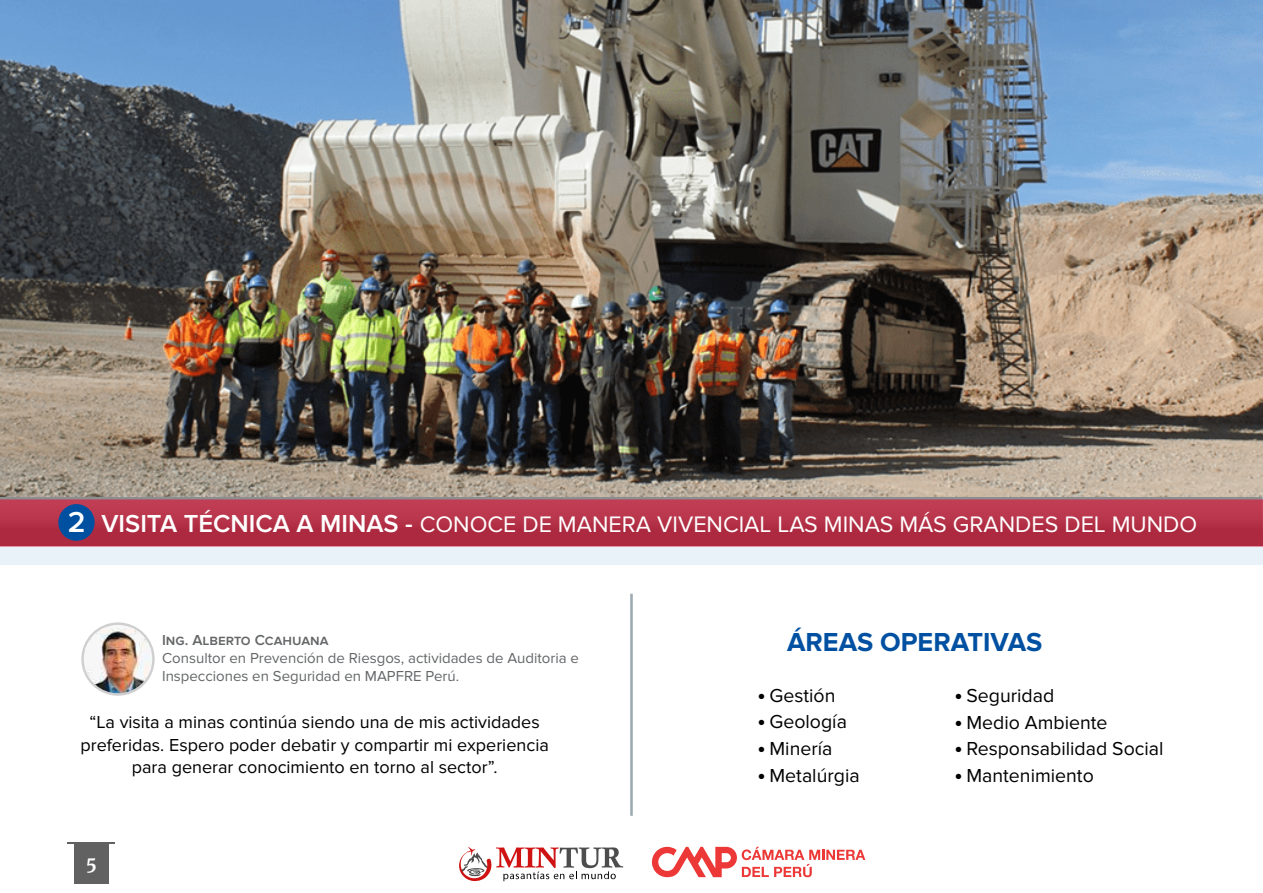
<style>
.page{position:relative;width:1263px;height:893px;background:#fff}
.page>*{position:absolute;margin:0;border:0;box-sizing:border-box;transform-origin:0 0}
.t1{font:700 27px "Proxima Nova";color:#0050a2}
.t2{font:23.25px "Proxima Nova";color:#fff}
.t3{font:19.5px "Proxima Nova";color:#000}
.t4{font:18px/22.5px "Proxima Nova";color:#000;text-align:center}
.t5{font:700 18px "Merriweather";color:#fff}
.t6{font:15px/18px "Proxima Nova";color:#646668}
.t7{font:600 15px "Proxima Nova";color:#646668}
.s1{font-weight:600;font-size:29.85px}
.s2{font-weight:600;font-size:25.5px}
</style>
<div class="page">
<div style="left:74px;top:842px;width:34px;height:42px;background:#616161"></div>
<hr style="left:68px;top:842px;width:47px;height:1px;background:#616161">
<svg style="left:652px;top:847px;width:213px;height:30px"></svg>
<svg style="left:459px;top:847px;width:164px;height:34px"></svg>
<svg style="left:0;top:496px;width:1263px;height:3px;background:#9a9792"></svg>
<div style="left:0;top:546px;width:1263px;height:19px;background:#e9f1f9"></div>
<svg style="left:81px;top:622px;width:74px;height:74px"></svg>
<img style="left:84px;top:625px;width:68px;height:68px;border-radius:50%">
<img style="left:111px;top:628px;width:30px;height:6px">
<img style="left:85px;top:628px;width:26px;height:64px">
<svg style="left:0;top:499px;width:1263px;height:48px;background:#b5344a"></svg>
<div style="left:58px;top:504px;width:37px;height:37px;background:#0050a2;border-radius:50%"></div>
<hr style="left:630px;top:594px;width:3px;height:222px;background:#9cacb2">
<img style="left:0;top:1px;width:1263px;height:495px">
<p class="t2" style="left:68px;top:511px;width:1131px"><span class="s1">2</span> <span class="s2">VISITA TÉCNICA A MINAS -</span> CONOCE DE MANERA VIVENCIAL LAS MINAS MÁS GRANDES DEL MUNDO</p>
<p class="t7" style="left:162px;top:632px;width:168px">Ing. Alberto Ccahuana</p>
<p class="t6" style="left:162px;top:649px;width:418px">Consultor en Prevención de Riesgos, actividades de Auditoria e<br>Inspecciones en Seguridad en MAPFRE Perú.</p>
<p class="t4" style="left:80px;top:711px;width:470px">“La visita a minas continúa siendo una de mis actividades preferidas. Espero poder debatir y compartir mi experiencia para generar conocimiento en torno al sector”.</p>
<p class="t5" style="left:86px;top:850px;width:13px">5</p>
<h1 class="t1" style="left:787px;top:626px;width:257px">ÁREAS OPERATIVAS</h1>
<p class="t3" style="left:759px;top:684px;width:78px"><sup>●</sup> Gestión</p>
<p class="t3" style="left:759px;top:711px;width:90px"><sup>●</sup> Geología</p>
<p class="t3" style="left:759px;top:737px;width:75px"><sup>●</sup> Minería</p>
<p class="t3" style="left:759px;top:764px;width:103px"><sup>●</sup> Metalúrgia</p>
<p class="t3" style="left:955px;top:684px;width:100px"><sup>●</sup> Seguridad</p>
<p class="t3" style="left:955px;top:711px;width:154px"><sup>●</sup> Medio Ambiente</p>
<p class="t3" style="left:955px;top:738px;width:210px"><sup>●</sup> Responsabilidad Social</p>
<p class="t3" style="left:955px;top:764px;width:140px"><sup>●</sup> Mantenimiento</p>
</div>
